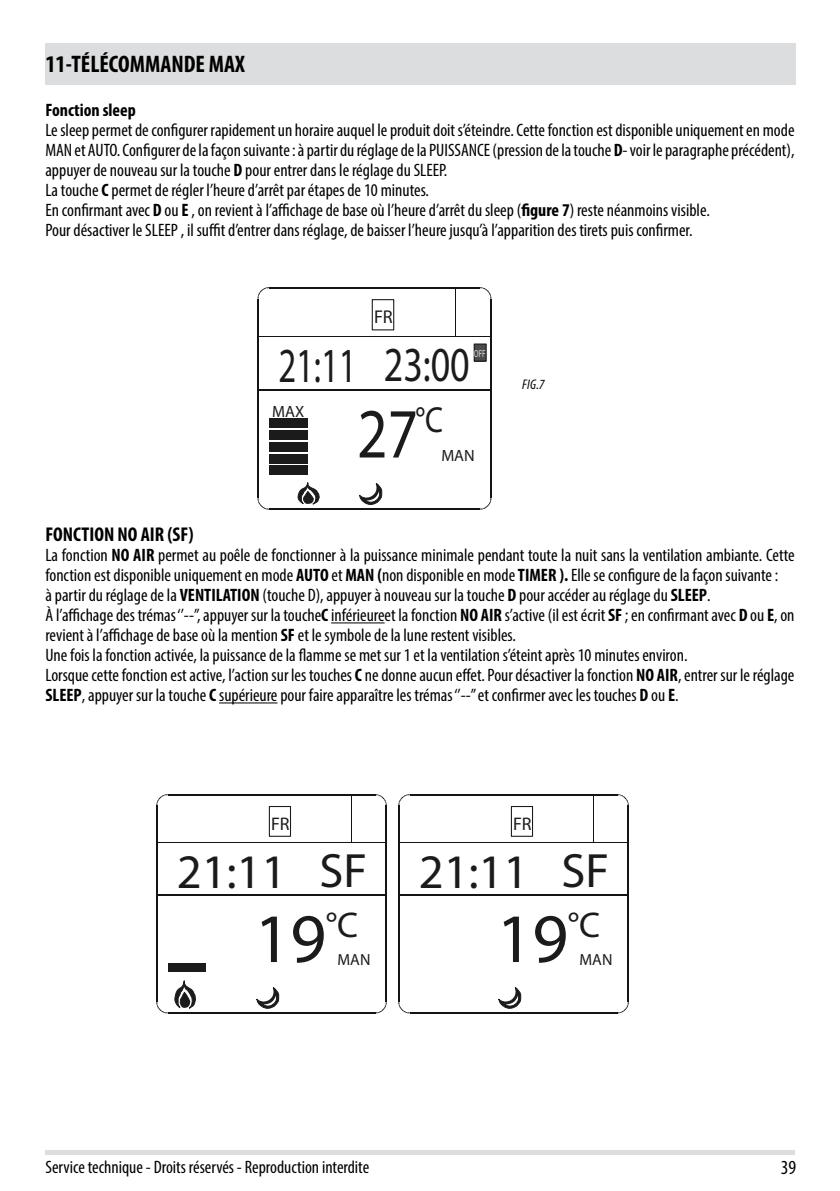
<style>
.page{position:relative;width:840px;height:1191px;background:#fff}
.page>*{position:absolute;margin:0;border:0;box-sizing:border-box;transform-origin:0 0}
.t1{font:70.8px "Agency FB";color:#1b1b1b;scale:.84 1}
.t2{font:69.8px "Agency FB";color:#1b1b1b}
.t3{font:49px "Agency FB";color:#1b1b1b;scale:.71 1}
.t4{font:49px "Agency FB";color:#1b1b1b;scale:.77 1}
.t5{font:48.4px "Agency FB";color:#1b1b1b}
.t6{font:36.4px "Agency FB";color:#1b1b1b;scale:.85 1}
.t7{font:35.8px "Agency FB";color:#1b1b1b}
.t8{font:700 condensed 24px "Myriad Pro";color:#000}
.t9{font:700 condensed 20px "Myriad Pro";color:#000}
.t10{font:condensed 20px "Myriad Pro";color:#000}
.t11{font:18.6px "Agency FB";color:#1b1b1b}
.t12{font:18.2px "Agency FB";color:#1b1b1b}
.t13{font:condensed 18px/20px "Myriad Pro";color:#000}
.t14{font:700 condensed 18px "Myriad Pro";color:#000}
.t15{font:16.4px "Agency FB";letter-spacing:.005em;color:#1b1b1b}
.t16{font:16.2px "Agency FB";color:#1b1b1b}
.t17{font:italic condensed 14px "Myriad Pro";color:#000}
.t18{font:10.2px "Agency FB";color:#dedede;scale:.7 1}
.s1{font-weight:700}
</style>
<div class="page">
<hr style="left:257px;top:299px;width:1px;height:199px;background:#141414">
<hr style="left:269px;top:287px;width:210px;height:1px;background:#141414">
<svg style="left:257px;top:287px;width:12px;height:12px"></svg>
<hr style="left:490px;top:299px;width:1px;height:199px;background:#141414">
<svg style="left:479px;top:498px;width:12px;height:11px"></svg>
<hr style="left:269px;top:509px;width:210px;height:1px;background:#141414">
<svg style="left:257px;top:498px;width:12px;height:11px"></svg>
<svg style="left:479px;top:287px;width:12px;height:12px"></svg>
<hr style="left:258px;top:336px;width:232px;height:1px;background:#141414">
<hr style="left:258px;top:389px;width:232px;height:1px;background:#141414">
<hr style="left:455px;top:288px;width:1px;height:48px;background:#141414">
<div style="left:371px;top:299px;width:23px;height:31px;border:1px solid #1b1b1b"></div>
<div style="left:474px;top:344px;width:12px;height:17px;background:#4b4b4b"></div>
<div style="left:473px;top:343px;width:13px;height:19px;border:1px solid #1b1b1b"></div>
<div style="left:269px;top:418px;width:39px;height:10px;background:#1b1b1b"></div>
<div style="left:269px;top:430px;width:39px;height:9px;background:#1b1b1b"></div>
<div style="left:269px;top:442px;width:39px;height:10px;background:#1b1b1b"></div>
<div style="left:269px;top:454px;width:39px;height:10px;background:#1b1b1b"></div>
<div style="left:269px;top:466px;width:39px;height:9px;background:#1b1b1b"></div>
<svg style="left:359px;top:483px;width:23px;height:22px"></svg>
<svg style="left:297px;top:482px;width:22px;height:23px"></svg>
<hr style="left:156px;top:806px;width:1px;height:195px;background:#141414">
<hr style="left:168px;top:794px;width:207px;height:1px;background:#141414">
<svg style="left:156px;top:794px;width:12px;height:12px"></svg>
<hr style="left:385px;top:806px;width:2px;height:195px;background:#141414">
<svg style="left:375px;top:1001px;width:11px;height:12px"></svg>
<hr style="left:168px;top:1012px;width:207px;height:1px;background:#141414">
<svg style="left:156px;top:1001px;width:12px;height:12px"></svg>
<svg style="left:375px;top:794px;width:11px;height:12px"></svg>
<hr style="left:157px;top:842px;width:229px;height:1px;background:#141414">
<hr style="left:157px;top:894px;width:229px;height:1px;background:#141414">
<hr style="left:351px;top:794px;width:1px;height:48px;background:#141414">
<div style="left:269px;top:806px;width:22px;height:31px;border:1px solid #1b1b1b"></div>
<div style="left:168px;top:963px;width:37px;height:9px;background:#1b1b1b"></div>
<svg style="left:256px;top:987px;width:23px;height:22px"></svg>
<svg style="left:174px;top:980px;width:22px;height:29px"></svg>
<hr style="left:398px;top:806px;width:1px;height:195px;background:#141414">
<hr style="left:409px;top:794px;width:208px;height:1px;background:#141414">
<svg style="left:398px;top:794px;width:11px;height:12px"></svg>
<hr style="left:627px;top:806px;width:1px;height:195px;background:#141414">
<svg style="left:617px;top:1001px;width:11px;height:12px"></svg>
<hr style="left:409px;top:1012px;width:208px;height:1px;background:#141414">
<svg style="left:398px;top:1001px;width:11px;height:12px"></svg>
<svg style="left:617px;top:794px;width:11px;height:12px"></svg>
<hr style="left:398px;top:842px;width:230px;height:1px;background:#141414">
<hr style="left:398px;top:894px;width:230px;height:1px;background:#141414">
<hr style="left:592px;top:794px;width:1px;height:48px;background:#141414">
<div style="left:510px;top:806px;width:22px;height:31px;border:1px solid #1b1b1b"></div>
<svg style="left:498px;top:987px;width:22px;height:22px"></svg>
<div style="left:45px;top:43px;width:750px;height:42px;background:#dcddde"></div>
<hr style="left:45px;top:1150px;width:749px;height:4px;background:#dcddde">
<hr style="left:331px;top:622px;width:53px;height:1px;background:#000">
<hr style="left:219px;top:702px;width:58px;height:1px;background:#000">
<h3 class="t8" style="left:45px;top:49px;width:201px">11-TÉLÉCOMMANDE MAX</h3>
<p class="t14" style="left:45px;top:98px;width:92px">Fonction sleep</p>
<p class="t13" style="left:45px;top:119px;width:750px">Le sleep permet de configurer rapidement un horaire auquel le produit doit s’éteindre. Cette fonction est disponible uniquement en mode MAN et AUTO. Configurer de la façon suivante : à partir du réglage de la PUISSANCE (pression de la touche <span class="s1">D</span>- voir le paragraphe précédent), appuyer de nouveau sur la touche <span class="s1">D</span> pour entrer dans le réglage du SLEEP.<br>La touche <span class="s1">C</span> permet de régler l’heure d’arrêt par étapes de 10 minutes.<br>En confirmant avec <span class="s1">D</span> ou <span class="s1">E</span> , on revient à l’affichage de base où l’heure d’arrêt du sleep (<span class="s1">figure 7</span>) reste néanmoins visible.<br>Pour désactiver le SLEEP , il suffit d’entrer dans réglage, de baisser l’heure jusqu’à l’apparition des tirets puis confirmer.</p>
<h3 class="t3" style="left:278px;top:335px;width:112px">21:11</h3>
<p class="t11" style="left:374px;top:306px;width:20px">FR</p>
<h3 class="t4" style="left:383px;top:334px;width:113px">23:00</h3>
<p class="t18" style="left:473px;top:348px;width:18px">OFF</p>
<p class="t15" style="left:272px;top:402px;width:34px">MAX</p>
<h3 class="t6" style="left:415px;top:397px;width:34px">°C</h3>
<h1 class="t1" style="left:357px;top:390px;width:74px">27</h1>
<p class="t15" style="left:441px;top:445px;width:35px">MAN</p>
<p class="t17" style="left:522px;top:375px;width:24px">FIG.7</p>
<p class="t9" style="left:45px;top:522px;width:149px">FONCTION NO AIR (SF)</p>
<p class="t13" style="left:45px;top:545px;width:750px">La fonction <span class="s1">NO AIR</span> permet au poêle de fonctionner à la puissance minimale pendant toute la nuit sans la ventilation ambiante. Cette fonction est disponible uniquement en mode <span class="s1">AUTO</span> et <span class="s1">MAN (</span>non disponible en mode <span class="s1">TIMER ).</span> Elle se configure de la façon suivante :<br>à partir du réglage de la <span class="s1">VENTILATION</span> (touche D), appuyer à nouveau sur la touche <span class="s1">D</span> pour accéder au réglage du <span class="s1">SLEEP</span>.<br>À l’affichage des trémas ‘’--’’, appuyer sur la touche<span class="s1">C</span>inférieureet la fonction <span class="s1">NO AIR</span> s’active (il est écrit <span class="s1">SF</span> ; en confirmant avec <span class="s1">D</span> ou <span class="s1">E</span>, on revient à l’affichage de base où la mention <span class="s1">SF</span> et le symbole de la lune restent visibles.<br>Une fois la fonction activée, la puissance de la flamme se met sur 1 et la ventilation s’éteint après 10 minutes environ.<br>Lorsque cette fonction est active, l’action sur les touches <span class="s1">C</span> ne donne aucun effet. Pour désactiver la fonction <span class="s1">NO AIR</span>, entrer sur le réglage <span class="s1">SLEEP</span>, appuyer sur la touche <span class="s1">C</span> supérieure pour faire apparaître les trémas ‘’--’’ et confirmer avec les touches <span class="s1">D</span> ou <span class="s1">E</span>.</p>
<p class="t12" style="left:271px;top:812px;width:20px">FR</p>
<p class="t12" style="left:513px;top:812px;width:20px">FR</p>
<h3 class="t5" style="left:319px;top:840px;width:49px">SF</h3>
<h3 class="t7" style="left:325px;top:903px;width:34px">°C</h3>
<h3 class="t5" style="left:177px;top:841px;width:111px">21:11</h3>
<h2 class="t2" style="left:254px;top:895px;width:73px">19</h2>
<p class="t16" style="left:337px;top:949px;width:34px">MAN</p>
<h3 class="t5" style="left:561px;top:840px;width:49px">SF</h3>
<h3 class="t7" style="left:567px;top:903px;width:34px">°C</h3>
<h3 class="t5" style="left:418px;top:841px;width:111px">21:11</h3>
<h2 class="t2" style="left:496px;top:895px;width:73px">19</h2>
<p class="t16" style="left:579px;top:949px;width:34px">MAN</p>
<p class="t13" style="left:45px;top:1156px;width:325px">Service technique - Droits réservés - Reproduction interdite</p>
<p class="t10" style="left:780px;top:1155px;width:17px">39</p>
</div>
